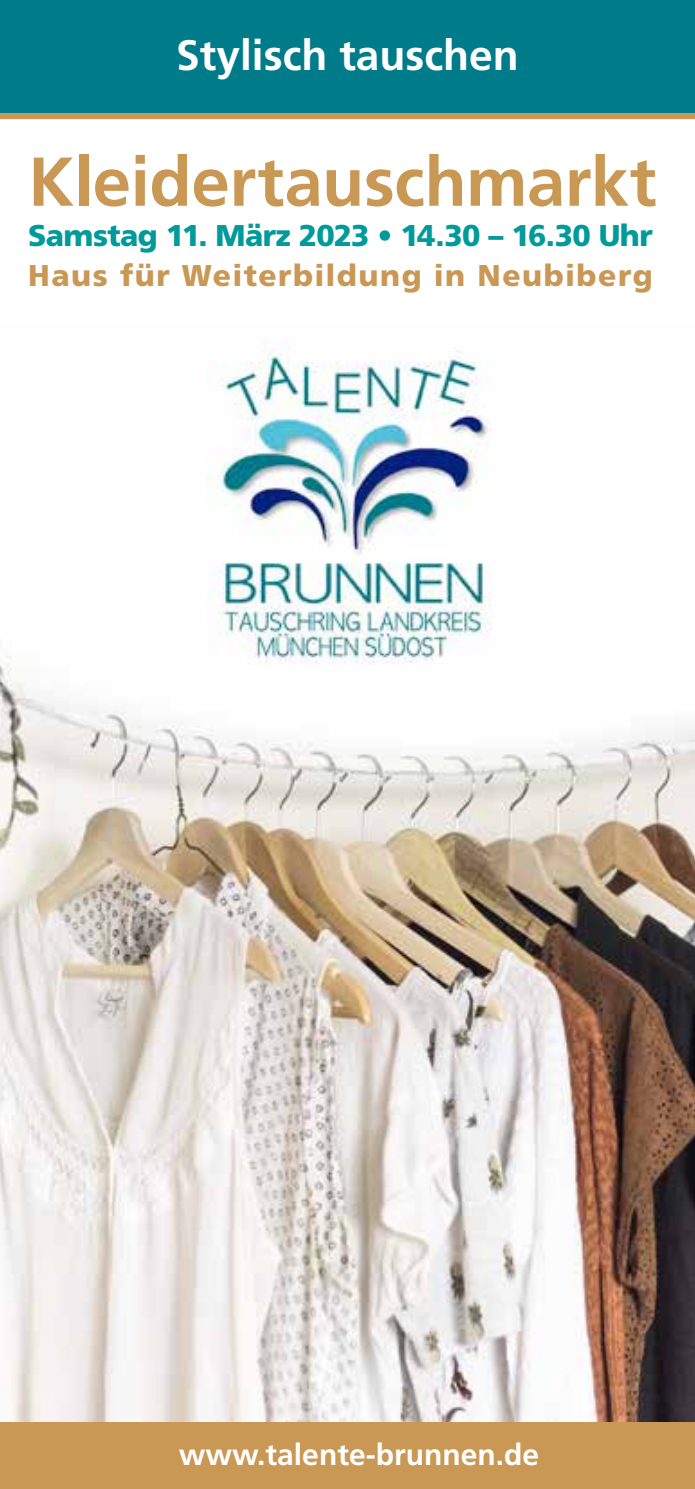
<style>
.page{position:relative;width:695px;height:1489px;background:#fff}
.page>*{position:absolute;margin:0;border:0;box-sizing:border-box;transform-origin:0 0}
.t1{font:700 69px "Frutiger CE";letter-spacing:-.005em;color:#ca9855}
.t2{font:700 42.5px "Frutiger CE";color:#fff}
.t3{font:900 30px "Frutiger CE";letter-spacing:-.025em;color:#009a9b}
.t4{font:900 30px "Frutiger CE";letter-spacing:.05em;color:#ca9855}
.t5{font:700 30px "Frutiger CE";color:#fff}
</style>
<div class="page">
<svg style="left:0;top:112px;width:694px;height:7px;background:#ad935c"></svg>
<div style="left:0;top:0;width:694px;height:112px;background:#007b89"></div>
<img style="left:0;top:373px;width:694px;height:1049px">
<img style="left:207px;top:348px;width:285px;height:317px">
<div style="left:0;top:1422px;width:694px;height:66px;background:#ca9855"></div>
<h2 class="t2" style="left:176px;top:29px;width:344px">Stylisch tauschen</h2>
<h1 class="t1" style="left:28px;top:140px;width:629px">Kleidertauschmarkt</h1>
<p class="t3" style="left:28px;top:217px;width:626px">Samstag 11. März 2023 • 14.30 – 16.30 Uhr</p>
<p class="t4" style="left:28px;top:257px;width:626px">Haus für Weiterbildung in Neubiberg</p>
<p class="t5" style="left:179px;top:1436px;width:362px">www.talente-brunnen.de</p>
</div>
